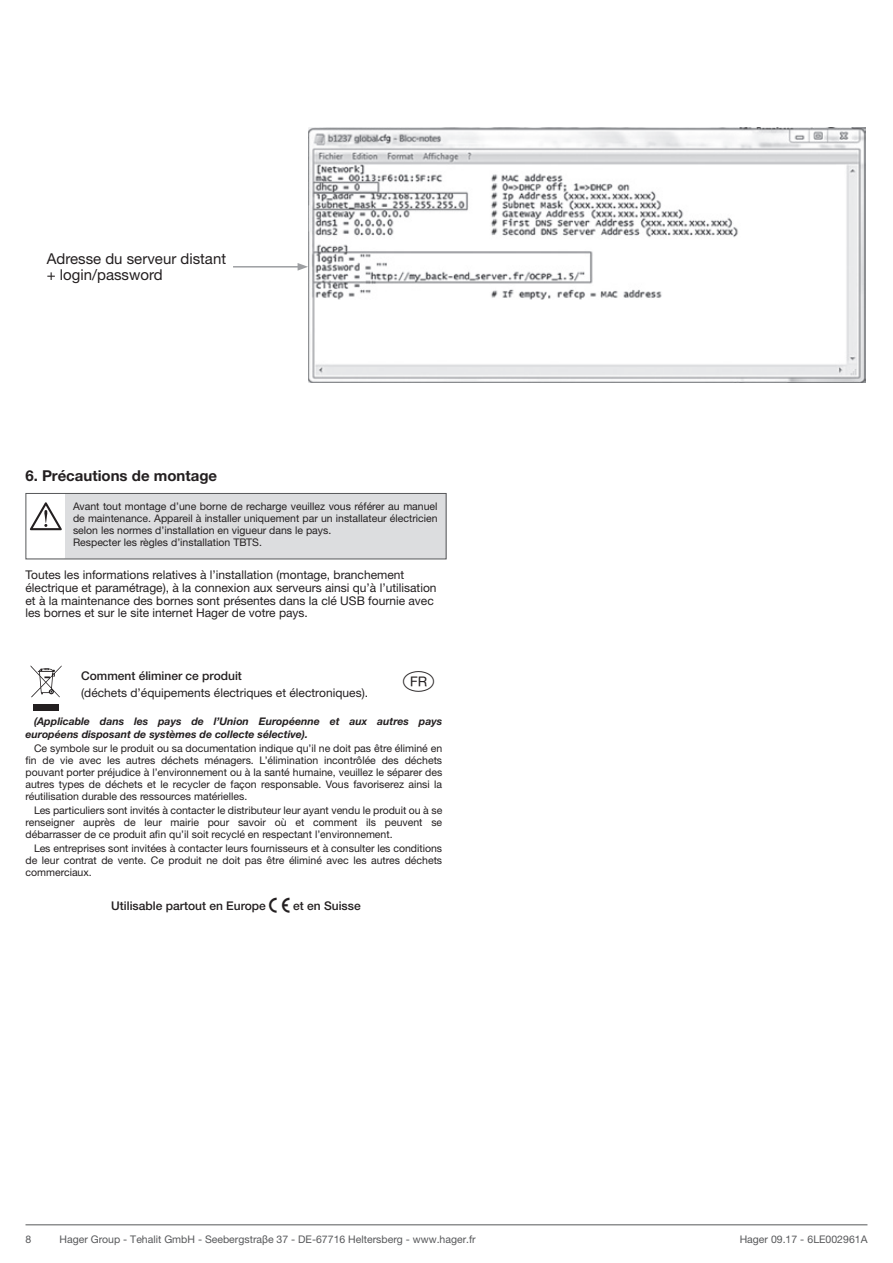
<style>
.page{position:relative;width:893px;height:1263px;background:#fff}
.page>*{position:absolute;margin:0;border:0;box-sizing:border-box;transform-origin:0 0}
.t1{font:22.5px "Hager Langues";color:#231f20}
.t2{font:15px/15.8px "Helvetica Neue LTW1 G";color:#231f20}
.t3{font:700 15px "Helvetica Neue LTW1 G";color:#231f20}
.t4{font:12px/12.8px "Helvetica Neue LTW1 G";color:#231f20}
.t5{font:500 12px "Helvetica Neue LTW1 G";color:#231f20}
.t6{font:10.5px/12px "Helvetica Neue LTW1 G";color:#231f20;text-align:justify}
.t7{font:italic 700 10.5px/12.5px "Helvetica Neue LTW1 G";color:#231f20}
.t8{font:10.5px "Helvetica Neue LTW1 G";color:#57585a}
</style>
<div class="page">
<hr style="left:26px;top:1224px;width:841px;height:1px;background:#57585a">
<img style="left:308px;top:128px;width:557px;height:255px">
<hr style="left:233px;top:266px;width:67px;height:2px;background:#9d9fa2">
<svg style="left:298px;top:263px;width:10px;height:8px"></svg>
<div style="left:33px;top:704px;width:26px;height:6px;background:#231f20"></div>
<svg style="left:31px;top:665px;width:31px;height:32px"></svg>
<div style="left:26px;top:493px;width:420px;height:66px;background:#dcdddf"></div>
<div style="left:26px;top:494px;width:39px;height:64px;background:#fff"></div>
<svg style="left:30px;top:502px;width:32px;height:28px"></svg>
<div style="left:26px;top:493px;width:420px;height:66px;border:1px solid #57585a"></div>
<h2 class="t2" style="left:47px;top:251px;width:181px">Adresse du serveur distant + login/password</h2>
<h2 class="t3" style="left:26px;top:466px;width:193px">6. Précautions de montage</h2>
<p class="t6" style="left:73px;top:500px;width:366px;text-align:left">Avant tout montage d’une borne de recharge veuillez vous référer au manuel de maintenance. Appareil à installer uniquement par un installateur électricien selon les normes d’installation en vigueur dans le pays.<br>Respecter les règles d’installation TBTS.</p>
<p class="t4" style="left:26px;top:568px;width:413px">Toutes les informations relatives à l’installation (montage, branchement électrique et paramétrage), à la connexion aux serveurs ainsi qu’à l’utilisation et à la maintenance des bornes sont présentes dans la clé USB fournie avec les bornes et sur le site internet Hager de votre pays.</p>
<p class="t5" style="left:81px;top:668px;width:162px">Comment éliminer ce produit</p>
<p class="t4" style="left:81px;top:686px;width:288px">(déchets d’équipements électriques et électroniques).</p>
<h1 class="t1" style="left:403px;top:671px;width:35px">a</h1>
<p class="t7" style="left:26px;top:715px;width:418px;text-indent:9px">(Applicable dans les pays de l’Union Européenne et aux autres pays européens disposant de systèmes de collecte sélective).</p>
<p class="t6" style="left:26px;top:742px;width:418px;text-indent:9px">Ce symbole sur le produit ou sa documentation indique qu’il ne doit pas être éliminé en fin de vie avec les autres déchets ménagers. L’élimination incontrôlée des déchets pouvant porter préjudice à l’environnement ou à la santé humaine, veuillez le séparer des autres types de déchets et le recycler de façon responsable. Vous favoriserez ainsi la réutilisation durable des ressources matérielles.</p>
<p class="t6" style="left:26px;top:804px;width:418px;text-indent:9px">Les particuliers sont invités à contacter le distributeur leur ayant vendu le produit ou à se renseigner auprès de leur mairie pour savoir où et comment ils peuvent se débarrasser de ce produit afin qu’il soit recyclé en respectant l’environnement.</p>
<p class="t6" style="left:26px;top:842px;width:418px;text-indent:9px">Les entreprises sont invitées à contacter leurs fournisseurs et à consulter les conditions de leur contrat de vente. Ce produit ne doit pas être éliminé avec les autres déchets commerciaux.</p>
<p class="t5" style="left:111px;top:898px;width:156px">Utilisable partout en Europe</p>
<p class="t5" style="left:293px;top:898px;width:69px">et en Suisse</p>
<p class="t8" style="left:60px;top:1232px;width:418px">Hager Group - Tehalit GmbH - Seebergstraβe 37 - DE-67716 Heltersberg - www.hager.fr</p>
<p class="t8" style="left:26px;top:1232px;width:7px">8</p>
<p class="t8" style="left:740px;top:1232px;width:129px">Hager 09.17 - 6LE002961A</p>
</div>
